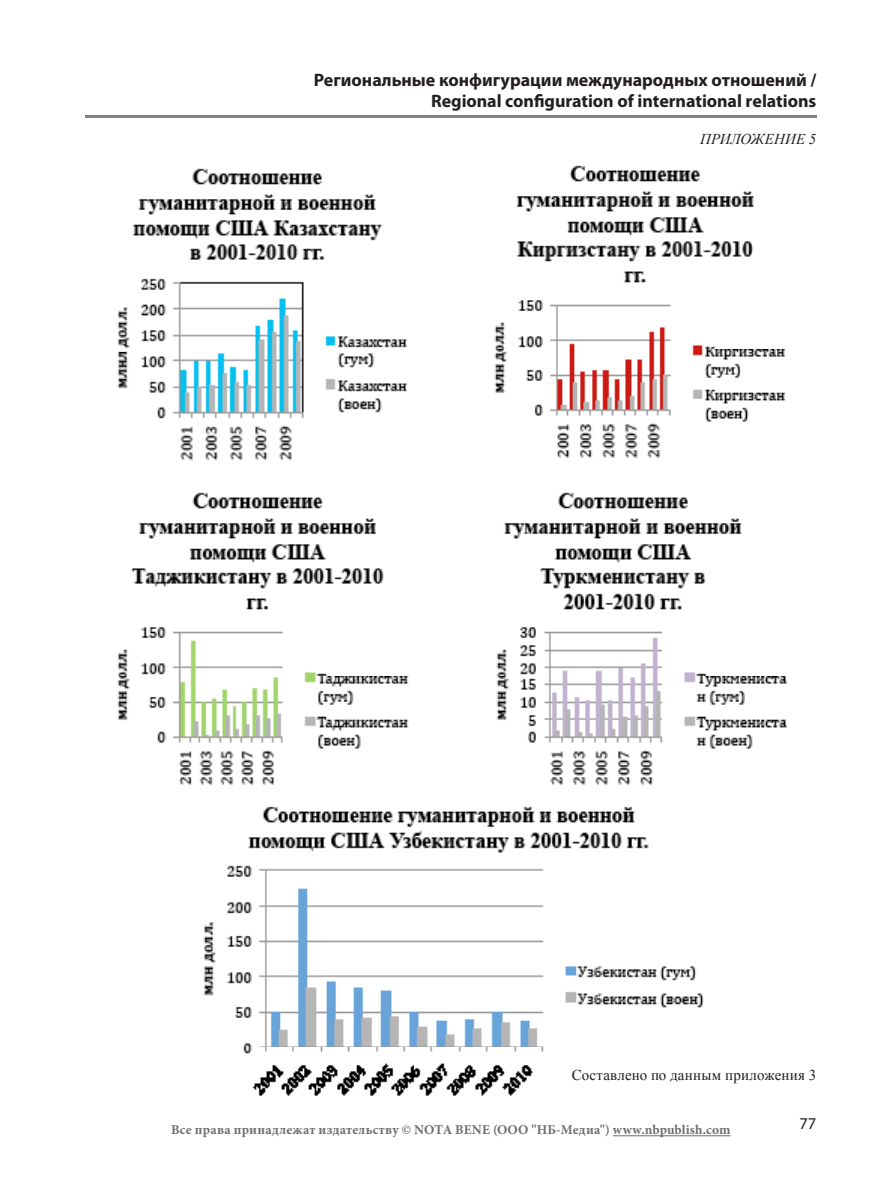
<style>
.page{position:relative;width:893px;height:1191px;background:#fff}
.page>*{position:absolute;margin:0;border:0;box-sizing:border-box;transform-origin:0 0}
.t1{font:700 18px/21px "Myriad Pro";letter-spacing:-.005em;color:#231f20;text-align:right}
.t2{font:16.5px "Myriad Pro";color:#231f20}
.t3{font:15px "Times New Roman";letter-spacing:.01em;color:#231f20}
.t4{font:italic 15px "Times New Roman";letter-spacing:.005em;color:#231f20}
.t5{font:700 13.5px "Minion Pro";letter-spacing:.015em;color:#6c6d70}
</style>
<div class="page">
<hr style="left:85px;top:115px;width:731px;height:2px;background:#7f8184">
<hr style="left:613px;top:1135px;width:117px;height:1px;background:#6c6d70">
<img style="left:117px;top:168px;width:291px;height:293px">
<img style="left:494px;top:165px;width:291px;height:293px">
<img style="left:117px;top:492px;width:292px;height:293px">
<img style="left:496px;top:492px;width:291px;height:293px">
<img style="left:203px;top:806px;width:501px;height:290px">
<p class="t1" style="left:314px;top:68px;width:504px">Региональные конфигурации международных отношений /<br>Regional configuration of international relations</p>
<p class="t4" style="left:700px;top:129px;width:118px">ПРИЛОЖЕНИЕ 5</p>
<p class="t3" style="left:572px;top:1065px;width:246px">Составлено по данным приложения 3</p>
<p class="t5" style="left:171px;top:1120px;width:561px">Все права принадлежат издательству © NOTA BENE (ООО "НБ-Медиа") www.nbpublish.com</p>
<p class="t2" style="left:799px;top:1113px;width:18px">77</p>
</div>
